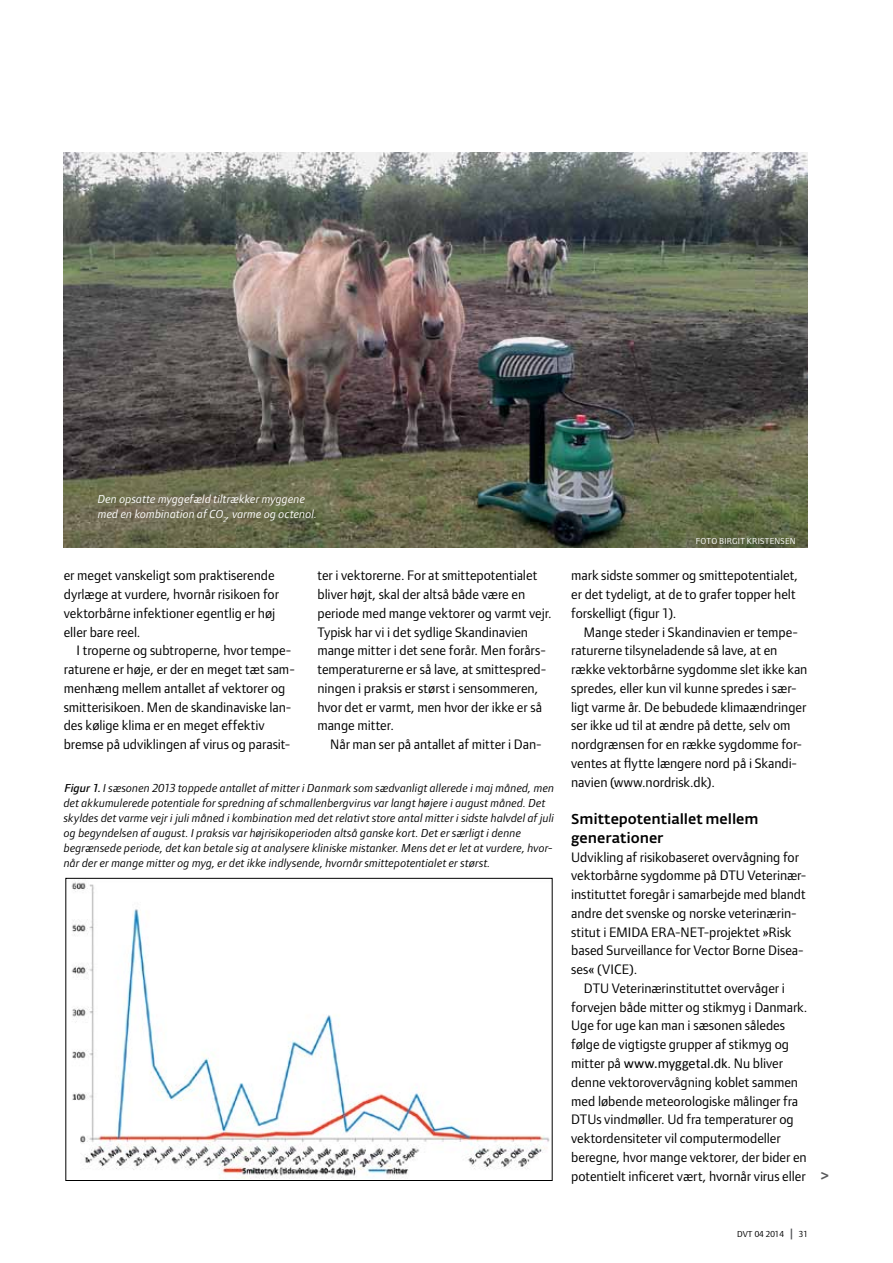
<style>
.page{position:relative;width:893px;height:1263px;background:#fff}
.page>*{position:absolute;margin:0;border:0;box-sizing:border-box;transform-origin:0 0}
.t1{font:700 15px "Foundry Form Sans";color:#58595b}
.t2{font:14.25px/18.8px "Foundry Form Sans";color:#000}
.t3{font:500 14.25px/18.8px "Fedra Sans Alt";letter-spacing:-.005em;color:#000}
.t4{font:italic 12px/15px "Foundry Form Sans";letter-spacing:.01em;color:#000}
.t5{font:italic 12px/15px "Foundry Form Sans";letter-spacing:.01em;color:#fff}
.t6{font:9px "Foundry Form Sans";letter-spacing:.03em;color:#fff}
.t7{font:9px "Foundry Form Sans";color:#000}
.s1{font-weight:500}
.s2{font-family:"Calibri"}
</style>
<div class="page">
<img style="left:64px;top:152px;width:744px;height:396px">
<img style="left:71px;top:880px;width:479px;height:299px">
<div style="left:66px;top:878px;width:486px;height:303px;border:1px solid #000"></div>
<p class="t5" style="left:98px;top:491px;width:221px">Den opsatte myggefæld tiltrækker myggene med en kombination af CO<sub>2</sub>, varme og octenol.</p>
<p class="t2" style="left:64px;top:566px;width:217px">er meget vanskeligt som praktiserende dyrlæge at vurdere, hvornår risikoen for vektorbårne infektioner egentlig er høj eller bare reel.</p>
<p class="t2" style="left:64px;top:641px;width:233px;text-indent:13px">I troperne og subtroperne, hvor tempe&shy;raturene er høje, er der en meget tæt sam&shy;menhæng mellem antallet af vektorer og smitterisikoen. Men de skandinaviske lan&shy;des kølige klima er en meget effektiv bremse på udviklingen af virus og parasit-</p>
<p class="t2" style="left:317px;top:566px;width:236px">ter i vektorerne. For at smittepotentialet bliver højt, skal der altså både være en periode med mange vektorer og varmt vejr.<br>Typisk har vi i det sydlige Skandinavien mange mitter i det sene forår. Men forårs&shy;temperaturerne er så lave, at smittespred&shy;ningen i praksis er størst i sensommeren, hvor det er varmt, men hvor der ikke er så mange mitter.</p>
<p class="t2" style="left:330px;top:735px;width:213px">Når man ser på antallet af mitter i Dan-</p>
<p class="t4" style="left:64px;top:780px;width:492px"><span class="s1">Figur1.</span>I sæsonen 2013 toppede antallet af mitter i Danmark som sædvanligt allerede i maj måned, men det akkumulerede potentiale for spredning af schmallenbergvirus var langt højere i august måned. Det skyldes det varme vejr i juli måned i kombination med det relativt store antal mitter i sidste halvdel af juli og begyndelsen af august. I praksis var højrisikoperioden altså ganske kort. Det er særligt i denne begrænsede periode, det kan betale sig at analysere kliniske mistanker. Mens det er let at vurdere, hvor&shy;når der er mange mitter og myg, er det ikke indlysende, hvornår smittepotentialet er størst.</p>
<p class="t6" style="left:696px;top:536px;width:101px">FOTO BIRGIT KRISTENSEN</p>
<p class="t2" style="left:571px;top:566px;width:228px">mark sidste sommer og smittepotentialet, er det tydeligt, at de to grafer topper helt forskelligt (figur 1).</p>
<p class="t2" style="left:571px;top:622px;width:238px;text-indent:13px">Mange steder i Skandinavien er tempe&shy;raturerne tilsyneladende så lave, at en række vektorbårne sygdomme slet ikke kan spredes, eller kun vil kunne spredes i sær&shy;ligt varme år. De bebudede klimaændringer ser ikke ud til at ændre på dette, selv om nordgrænsen for en række sygdomme for&shy;ventes at flytte længere nord på i Skandi&shy;navien (www.nordrisk.dk).</p>
<p class="t3" style="left:571px;top:810px;width:189px">Smittepotentiallet mellem generationer</p>
<p class="t2" style="left:571px;top:847px;width:229px">Udvikling af risikobaseret overvågning for</p>
<p class="t2" style="left:571px;top:866px;width:237px">vektorbårne sygdomme på DTU Veterinær-</p>
<p class="t2" style="left:571px;top:885px;width:236px">instituttet foregår i samarbejde med blandt</p>
<p class="t2" style="left:571px;top:904px;width:227px">andre det svenske og norske veterinærin-</p>
<p class="t2" style="left:571px;top:922px;width:222px">stitut i EMIDA ERA-NET-projektet »Risk</p>
<p class="t2" style="left:571px;top:941px;width:234px">based Surveillance for Vector Borne Disea-</p>
<p class="t2" style="left:571px;top:960px;width:68px">ses« (VICE).</p>
<p class="t2" style="left:584px;top:979px;width:202px">DTU Veterinærinstituttet overvåger i</p>
<p class="t2" style="left:571px;top:997px;width:238px">forvejen både mitter og stikmyg i Danmark.</p>
<p class="t2" style="left:571px;top:1016px;width:215px">Uge for uge kan man i sæsonen således</p>
<p class="t2" style="left:571px;top:1035px;width:219px">følge de vigtigste grupper af stikmyg og</p>
<p class="t2" style="left:571px;top:1054px;width:213px">mitter på <span class="s2">www.myggetal.dk</span>. Nu bliver</p>
<p class="t2" style="left:571px;top:1072px;width:228px">denne vektorovervågning koblet sammen</p>
<p class="t2" style="left:571px;top:1091px;width:229px">med løbende meteorologiske målinger fra</p>
<p class="t2" style="left:571px;top:1110px;width:224px">DTUs vindmøller. Ud fra temperaturer og</p>
<p class="t2" style="left:571px;top:1129px;width:211px">vektordensiteter vil computermodeller</p>
<p class="t2" style="left:571px;top:1147px;width:237px">beregne, hvor mange vektorer, der bider en</p>
<p class="t2" style="left:571px;top:1166px;width:236px">potentielt inficeret vært, hvornår virus eller</p>
<p class="t1" style="left:821px;top:1166px;width:9px">&gt;</p>
<p class="t7" style="left:737px;top:1229px;width:48px">DVT 04 2014</p>
<p class="t7" style="left:799px;top:1229px;width:11px">31</p>
</div>
